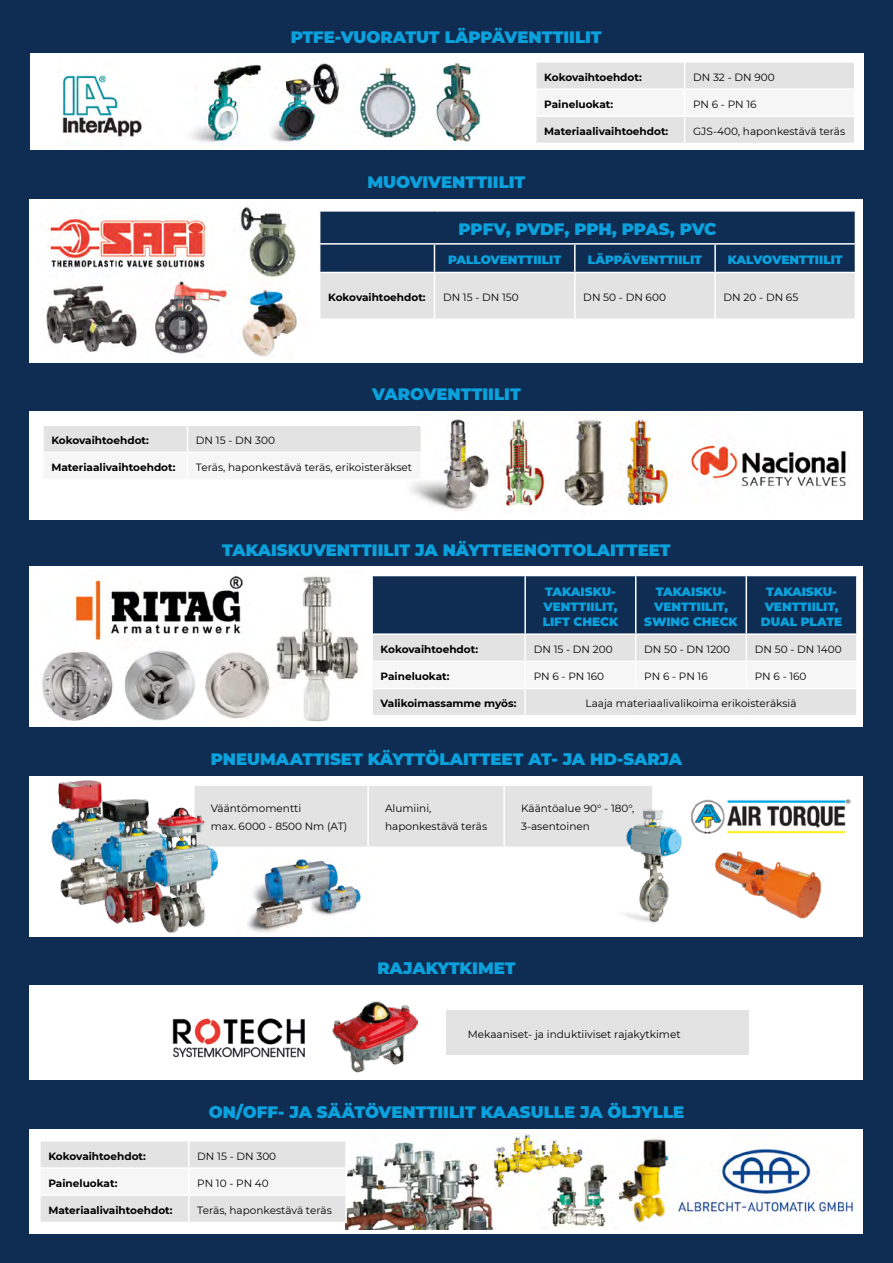
<style>
.page{position:relative;width:893px;height:1263px;background:#0f2d52}
.page>*{position:absolute;margin:0;border:0;box-sizing:border-box;transform-origin:0 0}
.t1{font:900 16.5px "Montserrat";color:#0ba1dd}
.t2{font:900 12px/15px "Montserrat";color:#0ba1dd;text-align:center}
.t3{font:10.5px/18px "Montserrat";color:#000}
.t4{font:700 10.5px "Montserrat";color:#000}
</style>
<div class="page">
<div style="left:30px;top:199px;width:833px;height:163px;background:#fff"></div>
<div style="left:30px;top:411px;width:833px;height:109px;background:#fff"></div>
<div style="left:30px;top:567px;width:833px;height:160px;background:#fff"></div>
<svg style="left:319px;top:211px;width:537px;height:108px;background:#6f8094"></svg>
<hr style="left:434px;top:243px;width:141px;height:2px;background:#fff">
<hr style="left:575px;top:243px;width:140px;height:2px;background:#fff">
<hr style="left:715px;top:243px;width:141px;height:2px;background:#fff">
<hr style="left:319px;top:272px;width:115px;height:1px;background:#fff">
<hr style="left:434px;top:272px;width:141px;height:1px;background:#fff">
<hr style="left:575px;top:272px;width:140px;height:1px;background:#fff">
<hr style="left:715px;top:272px;width:141px;height:1px;background:#fff">
<svg style="left:373px;top:576px;width:484px;height:139px"></svg>
<hr style="left:856px;top:662px;width:2px;height:26px;background:#fff">
<hr style="left:371px;top:688px;width:154px;height:1px;background:#fff">
<hr style="left:525px;top:688px;width:111px;height:1px;background:#fff">
<hr style="left:524px;top:689px;width:2px;height:26px;background:#fff">
<hr style="left:636px;top:688px;width:110px;height:1px;background:#fff">
<hr style="left:746px;top:688px;width:112px;height:1px;background:#fff">
<hr style="left:856px;top:689px;width:2px;height:26px;background:#fff">
<hr style="left:371px;top:633px;width:154px;height:2px;background:#fff">
<hr style="left:525px;top:633px;width:111px;height:2px;background:#fff">
<hr style="left:636px;top:633px;width:110px;height:2px;background:#fff">
<hr style="left:746px;top:633px;width:112px;height:2px;background:#fff">
<div style="left:30px;top:776px;width:833px;height:160px;background:#fff"></div>
<img style="left:247px;top:859px;width:116px;height:74px">
<div style="left:244px;top:786px;width:408px;height:60px;background:#e3e3e3"></div>
<hr style="left:367px;top:786px;width:2px;height:60px;background:#fff">
<hr style="left:503px;top:786px;width:2px;height:60px;background:#fff">
<img style="left:29px;top:776px;width:215px;height:161px">
<img style="left:583px;top:794px;width:99px;height:129px">
<div style="left:30px;top:985px;width:833px;height:95px;background:#fff"></div>
<img style="left:172px;top:1018px;width:133px;height:40px">
<img style="left:332px;top:1001px;width:85px;height:72px">
<div style="left:30px;top:1129px;width:833px;height:104px;background:#fff"></div>
<img style="left:46px;top:207px;width:251px;height:150px">
<img style="left:410px;top:419px;width:436px;height:95px">
<hr style="left:187px;top:424px;width:235px;height:2px;background:#fff">
<svg style="left:43px;top:426px;width:379px;height:53px"></svg>
<hr style="left:187px;top:479px;width:235px;height:1px;background:#fff">
<img style="left:42px;top:576px;width:317px;height:148px">
<img style="left:690px;top:799px;width:161px;height:120px">
<img style="left:346px;top:1133px;width:509px;height:96px">
<hr style="left:189px;top:1140px;width:158px;height:1px;background:#fff">
<hr style="left:345px;top:1141px;width:2px;height:26px;background:#fff">
<hr style="left:189px;top:1167px;width:158px;height:2px;background:#fff">
<hr style="left:345px;top:1169px;width:2px;height:25px;background:#fff">
<hr style="left:189px;top:1194px;width:158px;height:2px;background:#fff">
<svg style="left:40px;top:1141px;width:305px;height:81px"></svg>
<hr style="left:345px;top:1196px;width:2px;height:26px;background:#fff">
<hr style="left:189px;top:1222px;width:158px;height:1px;background:#fff">
<div style="left:30px;top:54px;width:834px;height:96px;background:#fff"></div>
<svg style="left:536px;top:63px;width:318px;height:80px"></svg>
<img style="left:58px;top:63px;width:423px;height:84px">
<div style="left:446px;top:1011px;width:303px;height:44px;background:#e3e3e3"></div>
<h1 class="t1" style="left:291px;top:24px;width:313px">PTFE-VUORATUT LÄPPÄVENTTIILIT</h1>
<p class="t4" style="left:544px;top:69px;width:99px">Kokovaihtoehdot:</p>
<p class="t3" style="left:693px;top:68px;width:83px">DN 32 - DN 900</p>
<p class="t4" style="left:544px;top:96px;width:70px">Paineluokat:</p>
<p class="t3" style="left:693px;top:95px;width:65px">PN 6 - PN 16</p>
<p class="t4" style="left:544px;top:124px;width:126px">Materiaalivaihtoehdot:</p>
<p class="t3" style="left:693px;top:122px;width:154px">GJS-400, haponkestävä teräs</p>
<h1 class="t1" style="left:368px;top:169px;width:159px">MUOVIVENTTIILIT</h1>
<h1 class="t1" style="left:459px;top:217px;width:260px">PPFV, PVDF, PPH, PPAS, PVC</h1>
<p class="t2" style="left:448px;top:251px;width:115px">PALLOVENTTIILIT</p>
<p class="t2" style="left:588px;top:251px;width:116px">LÄPPÄVENTTIILIT</p>
<p class="t2" style="left:728px;top:251px;width:116px">KALVOVENTTIILIT</p>
<p class="t4" style="left:328px;top:290px;width:99px">Kokovaihtoehdot:</p>
<p class="t3" style="left:443px;top:288px;width:77px">DN 15 - DN 150</p>
<p class="t3" style="left:583px;top:288px;width:84px">DN 50 - DN 600</p>
<p class="t3" style="left:724px;top:288px;width:76px">DN 20 - DN 65</p>
<h1 class="t1" style="left:372px;top:382px;width:150px">VAROVENTTIILIT</h1>
<p class="t4" style="left:51px;top:433px;width:99px">Kokovaihtoehdot:</p>
<p class="t3" style="left:196px;top:431px;width:80px">DN 15 - DN 300</p>
<p class="t4" style="left:51px;top:460px;width:126px">Materiaalivaihtoehdot:</p>
<p class="t3" style="left:196px;top:458px;width:218px">Teräs, haponkestävä teräs, erikoisteräkset</p>
<h1 class="t1" style="left:222px;top:537px;width:450px">TAKAISKUVENTTIILIT JA NÄYTTEENOTTOLAITTEET</h1>
<p class="t2" style="left:543px;top:583px;width:77px;text-align:left">TAKAISKU-<br>VENTTIILIT,<br>LIFT CHECK</p>
<p class="t2" style="left:644px;top:583px;width:95px">TAKAISKU-<br>VENTTIILIT,<br>SWING CHECK</p>
<p class="t2" style="left:761px;top:583px;width:83px">TAKAISKU-<br>VENTTIILIT,<br>DUAL PLATE</p>
<p class="t4" style="left:381px;top:641px;width:99px">Kokovaihtoehdot:</p>
<p class="t3" style="left:534px;top:640px;width:80px">DN 15 - DN 200</p>
<p class="t3" style="left:644px;top:640px;width:87px">DN 50 - DN 1200</p>
<p class="t3" style="left:755px;top:640px;width:88px">DN 50 - DN 1400</p>
<p class="t4" style="left:381px;top:669px;width:70px">Paineluokat:</p>
<p class="t3" style="left:534px;top:667px;width:72px">PN 6 - PN 160</p>
<p class="t3" style="left:644px;top:667px;width:65px">PN 6 - PN 16</p>
<p class="t3" style="left:755px;top:667px;width:53px">PN 6 - 160</p>
<p class="t4" style="left:381px;top:696px;width:137px">Valikoimassamme myös:</p>
<p class="t3" style="left:585px;top:694px;width:213px">Laaja materiaalivalikoima erikoisteräksiä</p>
<h1 class="t1" style="left:211px;top:747px;width:473px">PNEUMAATTISET KÄYTTÖLAITTEET AT- JA HD-SARJA</h1>
<p class="t3" style="left:211px;top:799px;width:138px">Vääntömomentti<br>max. 6000 - 8500 Nm (AT)</p>
<p class="t3" style="left:385px;top:799px;width:104px">Alumiini, haponkestävä teräs</p>
<p class="t3" style="left:521px;top:799px;width:115px">Kääntöalue 90° - 180°,<br>3-asentoinen</p>
<h1 class="t1" style="left:377px;top:956px;width:140px">RAJAKYTKIMET</h1>
<p class="t3" style="left:468px;top:1025px;width:214px">Mekaaniset- ja induktiiviset rajakytkimet</p>
<h1 class="t1" style="left:209px;top:1100px;width:477px">ON/OFF- JA SÄÄTÖVENTTIILIT KAASULLE JA ÖLJYLLE</h1>
<p class="t4" style="left:48px;top:1148px;width:99px">Kokovaihtoehdot:</p>
<p class="t3" style="left:197px;top:1146px;width:80px">DN 15 - DN 300</p>
<p class="t4" style="left:48px;top:1175px;width:70px">Paineluokat:</p>
<p class="t3" style="left:197px;top:1173px;width:73px">PN 10 - PN 40</p>
<p class="t4" style="left:48px;top:1202px;width:126px">Materiaalivaihtoehdot:</p>
<p class="t3" style="left:197px;top:1201px;width:136px">Teräs, haponkestävä teräs</p>
</div>
